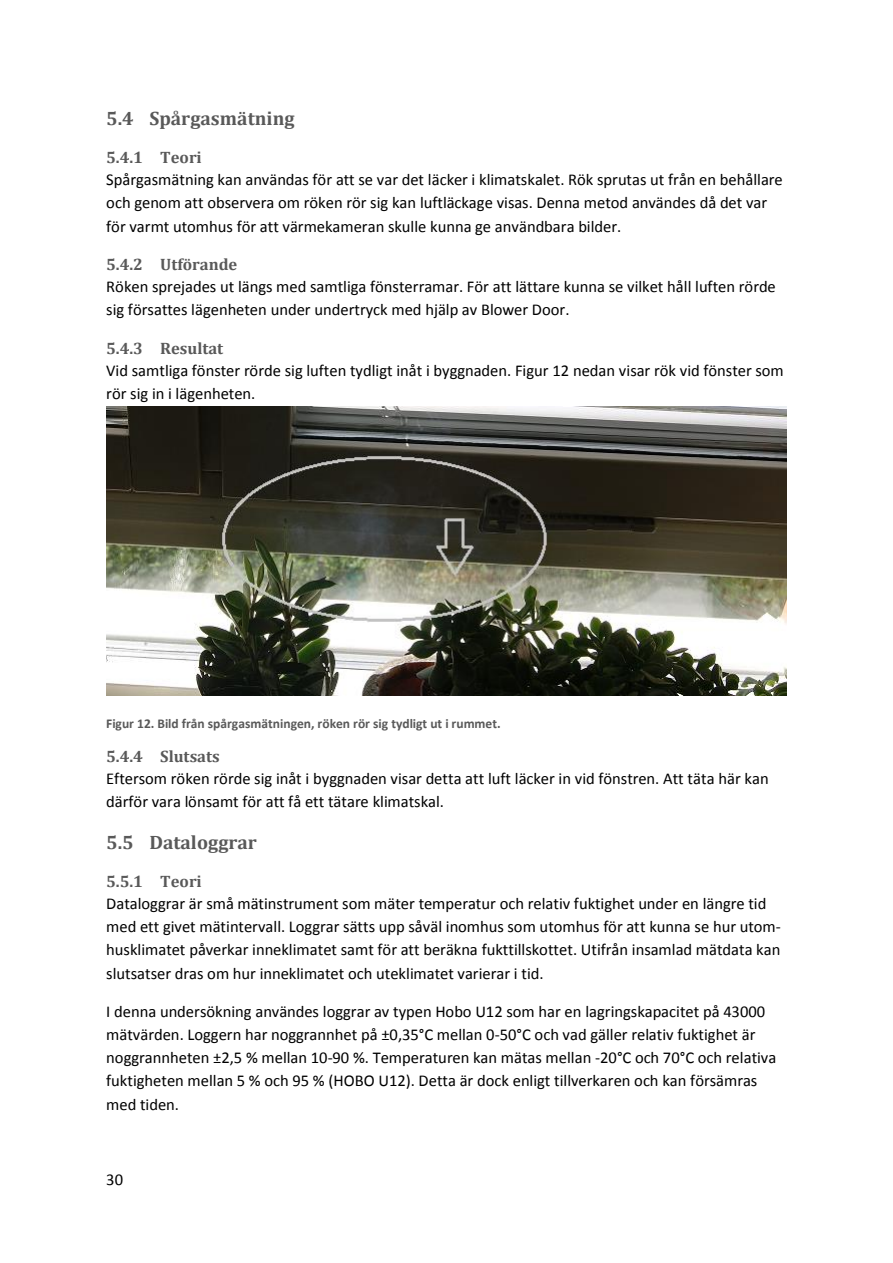
<style>
.page{position:relative;width:893px;height:1263px;background:#fff}
.page>*{position:absolute;margin:0;border:0;box-sizing:border-box;transform-origin:0 0}
.t1{font:700 19.5px "Cambria";color:#595959}
.t2{font:16.5px/23.2px "Calibri";color:#000}
.t3{font:700 16.5px "Cambria";color:#595959}
.t4{font:700 13.5px "Calibri";color:#595959}
</style>
<div class="page">
<img style="left:106px;top:406px;width:681px;height:290px">
<p class="t1" style="left:106px;top:106px;width:190px">5.4 Spårgasmätning</p>
<p class="t3" style="left:106px;top:147px;width:97px">5.4.1 Teori</p>
<p class="t2" style="left:106px;top:170px;width:678px">Spårgasmätning kan användas för att se var det läcker i klimatskalet. Rök sprutas ut från en behållare och genom att observera om röken rör sig kan luftläckage visas. Denna metod användes då det var för varmt utomhus för att värmekameran skulle kunna ge användbara bilder.</p>
<p class="t3" style="left:106px;top:254px;width:133px">5.4.2 Utförande</p>
<p class="t2" style="left:106px;top:276px;width:671px">Röken sprejades ut längs med samtliga fönsterramar. För att lättare kunna se vilket håll luften rörde sig försattes lägenheten under undertryck med hjälp av Blower Door.</p>
<p class="t3" style="left:106px;top:338px;width:119px">5.4.3 Resultat</p>
<p class="t2" style="left:106px;top:360px;width:679px">Vid samtliga fönster rörde sig luften tydligt inåt i byggnaden. Figur 12 nedan visar rök vid fönster som rör sig in i lägenheten.</p>
<p class="t4" style="left:106px;top:718px;width:396px">Figur 12. Bild från spårgasmätningen, röken rör sig tydligt ut i rummet.</p>
<p class="t3" style="left:106px;top:746px;width:115px">5.4.4 Slutsats</p>
<p class="t2" style="left:106px;top:768px;width:664px">Eftersom röken rörde sig inåt i byggnaden visar detta att luft läcker in vid fönstren. Att täta här kan därför vara lönsamt för att få ett tätare klimatskal.</p>
<p class="t1" style="left:106px;top:830px;width:152px">5.5 Dataloggrar</p>
<p class="t3" style="left:106px;top:871px;width:97px">5.5.1 Teori</p>
<p class="t2" style="left:106px;top:893px;width:676px">Dataloggrar är små mätinstrument som mäter temperatur och relativ fuktighet under en längre tid med ett givet mätintervall. Loggrar sätts upp såväl inomhus som utomhus för att kunna se hur utom&shy;husklimatet påverkar inneklimatet samt för att beräkna fukttillskottet. Utifrån insamlad mätdata kan slutsatser dras om hur inneklimatet och uteklimatet varierar i tid.</p>
<p class="t2" style="left:106px;top:1001px;width:672px">I denna undersökning användes loggrar av typen Hobo U12 som har en lagringskapacitet på 43000 mätvärden. Loggern har noggrannhet på ±0,35°C mellan 0-50°C och vad gäller relativ fuktighet är noggrannheten ±2,5 % mellan 10-90 %. Temperaturen kan mätas mellan -20°C och 70°C och relativa fuktigheten mellan 5 % och 95 % (HOBO U12). Detta är dock enligt tillverkaren och kan försämras med tiden.</p>
<p class="t2" style="left:106px;top:1169px;width:18px">30</p>
</div>
